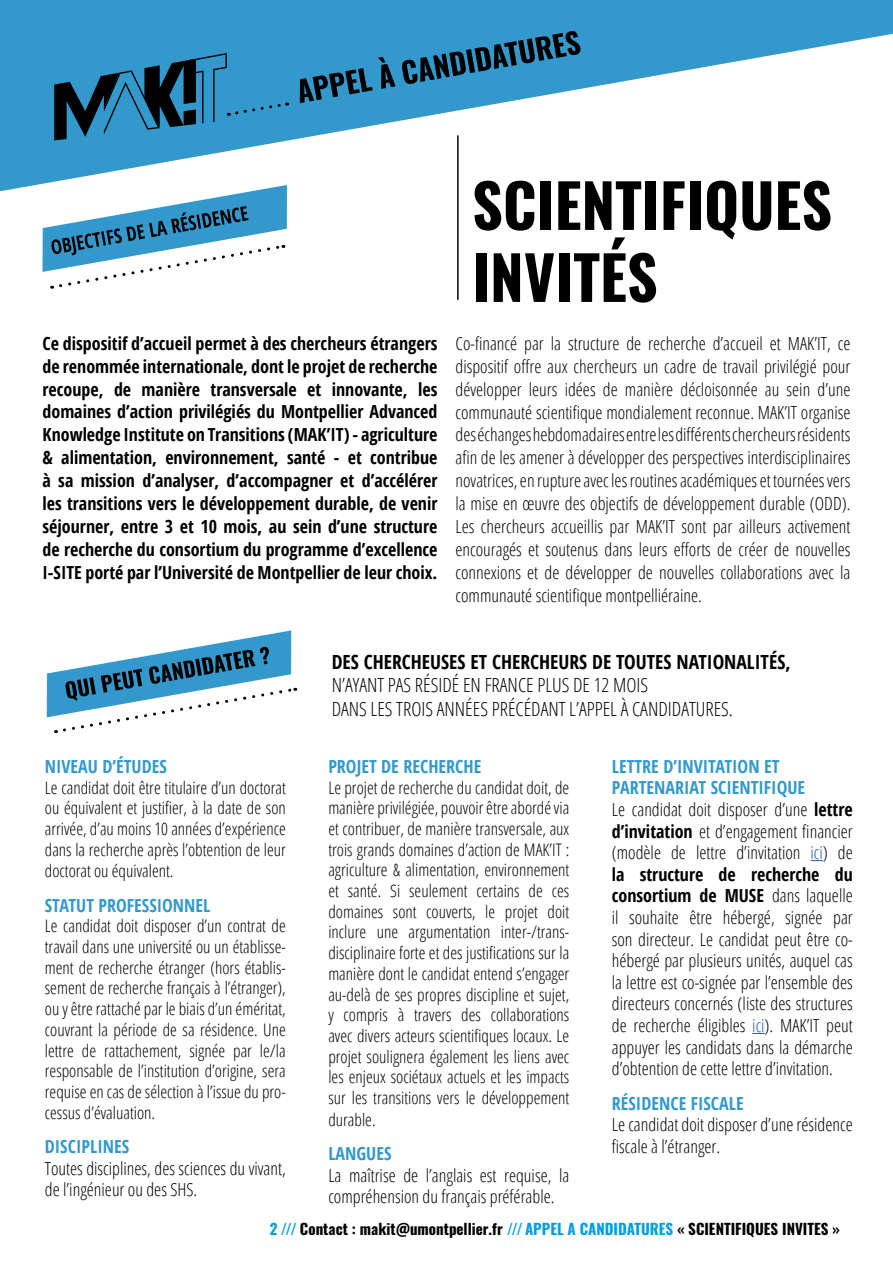
<style>
.page{position:relative;width:893px;height:1263px;background:#fff}
.page>*{position:absolute;margin:0;border:0;box-sizing:border-box;transform-origin:0 0}
.t1{font:700 60px/72px "Oswald";color:#000}
.t2{font:300 condensed 19.5px/23.4px "Open Sans";color:#000}
.t3{font:700 condensed 19.5px "Open Sans";color:#000}
.t4{font:300 condensed 18px/21.6px "Open Sans";color:#000}
.t5{font:700 condensed 18px/23px "Open Sans";color:#000;text-align:justify}
.t6{font:700 condensed 18px "Open Sans";color:#39c}
.t7{font:300 condensed 17.25px/20.7px "Open Sans";color:#000;text-align:justify}
.t8{font:700 15px "Oswald";color:#000}
.s1{font-weight:700;color:#39c}
.s2{font-weight:700}
.s3{color:#275b9b}
.s4{color:#009fe3}
</style>
<div class="page">
<svg style="left:0;top:0;width:893px;height:191px"></svg>
<hr style="left:457px;top:135px;width:2px;height:165px;background:#000">
<svg style="left:300px;top:31px;width:281px;height:72px;background:#2f7fa7"></svg>
<svg style="left:43px;top:185px;width:244px;height:104px"></svg>
<svg style="left:810px;top:860px;width:13px;height:1px"></svg>
<svg style="left:752px;top:1033px;width:13px;height:1px"></svg>
<svg style="left:47px;top:630px;width:249px;height:103px"></svg>
<svg style="left:54px;top:53px;width:234px;height:87px;background:#27759c"></svg>
<h1 class="t1" style="left:472px;top:173px;width:362px">SCIENTIFIQUES<br>INVITÉS</h1>
<p class="t5" style="left:43px;top:331px;width:396px">Ce dispositif d’accueil permet à des chercheurs étrangers de renommée internationale, dont le projet de recherche recoupe, de manière transversale et innovante, les domaines d’action privilégiés du Montpellier Advanced Knowledge Institute on Transitions (MAK’IT) - agriculture &amp; alimentation, environnement, santé - et contribue à sa mission d’analyser, d’accompagner et d’accélérer les transitions vers le développement durable, de venir séjourner, entre 3 et 10 mois, au sein d’une structure de recherche du consortium du programme d’excellence I-SITE porté par l’Université de Montpellier de leur choix.</p>
<p class="t4" style="left:455px;top:331px;width:396px;line-height:23px;text-align:justify">Co-financé par la structure de recherche d’accueil et MAK’IT, ce dispositif offre aux chercheurs un cadre de travail privilégié pour développer leurs idées de manière décloisonnée au sein d’une communauté scientifique mondialement reconnue. MAK’IT organise des échanges hebdomadaires entre les différents chercheurs résidents afin de les amener à développer des perspectives interdisciplinaires novatrices, en rupture avec les routines académiques et tournées vers la mise en œuvre des objectifs de développement durable (ODD).<br>Les chercheurs accueillis par MAK’IT sont par ailleurs activement encouragés et soutenus dans leurs efforts de créer de nouvelles connexions et de développer de nouvelles collaborations avec la communauté scientifique montpelliéraine.</p>
<p class="t6" style="left:45px;top:754px;width:124px">NIVEAU D’ÉTUDES</p>
<p class="t7" style="left:45px;top:776px;width:242px">Le candidat doit être titulaire d’un doctorat ou équivalent et justifier, à la date de son arrivée, d’au moins 10 années d’expérience dans la recherche après l’obtention de leur doctorat ou équivalent.</p>
<p class="t6" style="left:45px;top:892px;width:167px">STATUT PROFESSIONNEL</p>
<p class="t7" style="left:45px;top:915px;width:242px">Le candidat doit disposer d’un contrat de travail dans une université ou un établisse&shy;ment de recherche étranger (hors établis&shy;sement de recherche français à l’étranger), ou y être rattaché par le biais d’un éméritat, couvrant la période de sa résidence. Une lettre de rattachement, signée par le/la responsable de l’institution d’origine, sera requise en cas de sélection à l’issue du pro&shy;cessus d’évaluation.</p>
<p class="t6" style="left:45px;top:1134px;width:86px">DISCIPLINES</p>
<p class="t4" style="left:45px;top:1157px;width:242px">Toutes disciplines, des sciences du vivant, de l’ingénieur ou des SHS.</p>
<p class="t3" style="left:332px;top:648px;width:460px">DES CHERCHEUSES ET CHERCHEURS DE TOUTES NATIONALITÉS,</p>
<p class="t2" style="left:332px;top:673px;width:403px">N’AYANT PAS RÉSIDÉ EN FRANCE PLUS DE 12 MOIS<br>DANS LES TROIS ANNÉES PRÉCÉDANT L’APPEL À CANDIDATURES.</p>
<p class="t6" style="left:328px;top:754px;width:155px">PROJET DE RECHERCHE</p>
<p class="t7" style="left:328px;top:776px;width:242px">Le projet de recherche du candidat doit, de manière privilégiée, pouvoir être abordé via et contribuer, de manière transversale, aux trois grands domaines d’action de MAK’IT : agriculture &amp; alimentation, environnement et santé. Si seulement certains de ces domaines sont couverts, le projet doit inclure une argumentation inter-/trans&shy;disciplinaire forte et des justifications sur la manière dont le candidat entend s’engager au-delà de ses propres discipline et sujet, y compris à travers des collaborations avec divers acteurs scientifiques locaux. Le projet soulignera également les liens avec les enjeux sociétaux actuels et les impacts sur les transitions vers le développement durable.</p>
<p class="t6" style="left:328px;top:1141px;width:65px">LANGUES</p>
<p class="t4" style="left:328px;top:1164px;width:242px">La maîtrise de l’anglais est requise, la compréhension du français préférable.</p>
<p class="t4" style="left:612px;top:755px;width:242px"><span class="s1">LETTRE D’INVITATION ET PARTENARIAT SCIENTIFIQUE<br></span>Le candidat doit disposer d’une <span class="s2">lettre d’invitation</span> et d’engagement financier (modèle de lettre d’invitation <span class="s3">ici</span>) de <span class="s2">la structure de recherche du consortium de MUSE</span> dans laquelle il souhaite être hébergé, signée par son directeur. Le candidat peut être co&shy;hébergé par plusieurs unités, auquel cas la lettre est co-signée par l’ensemble des directeurs concernés (liste des structures de recherche éligibles <span class="s3">ici</span>). MAK’IT peut appuyer les candidats dans la démarche d’obtention de cette lettre d’invitation.</p>
<p class="t6" style="left:612px;top:1090px;width:133px">RÉSIDENCE FISCALE</p>
<p class="t4" style="left:612px;top:1113px;width:242px">Le candidat doit disposer d’une résidence fiscale à l’étranger.</p>
<p class="t8" style="left:270px;top:1221px;width:571px"><span class="s4">2 ///</span> Contact : makit@umontpellier.fr <span class="s4">/// APPEL A CANDIDATURES</span> « SCIENTIFIQUES INVITES »</p>
</div>
